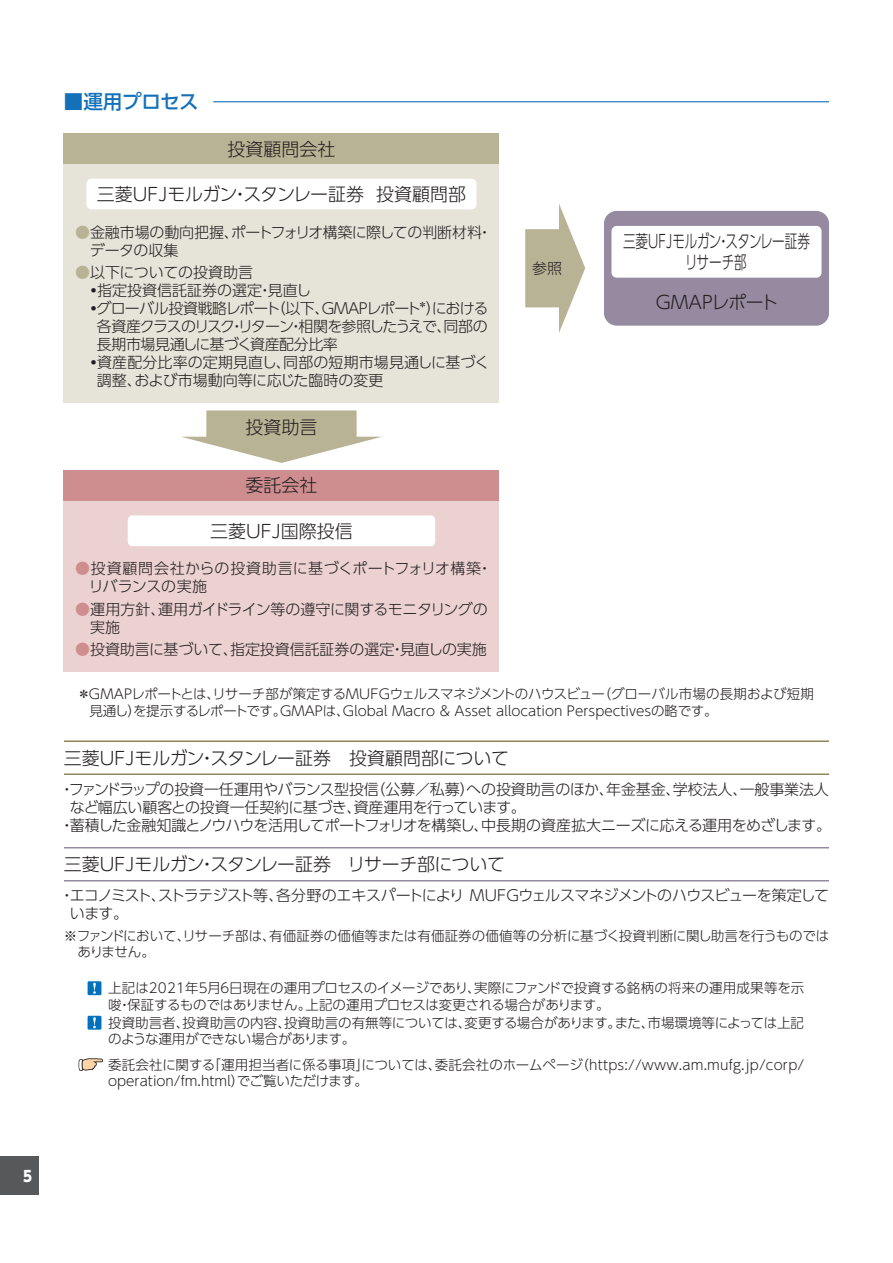
<style>
.page{position:relative;width:893px;height:1263px;background:#fff}
.page>*{position:absolute;margin:0;border:0;box-sizing:border-box;transform-origin:0 0}
.t1{font:500 19.5px "UD Shin Go Pro";letter-spacing:-.015em;color:#1471b9}
.t2{font:300 18px "UD Shin Go Pro";color:#231f20}
.t3{font:300 18px "UD Shin Go Pro";letter-spacing:-.02em;color:#231f20}
.t4{font:300 18px/21px "UD Shin Go Pro";color:#231f20;text-align:center;scale:.7 1}
.t5{font:300 15px/18px "UD Shin Go Pro";letter-spacing:-.025em;color:#231f20}
.t6{font:300 15px/18px "UD Shin Go Pro";letter-spacing:-.05em;color:#231f20}
.t7{font:300 15px "UD Shin Go Pro";letter-spacing:-.005em;color:#231f20}
.t8{font:300 15px "UD Shin Go Pro";color:#231f20}
.t9{font:300 15px/18px "UD Shin Go Pro";letter-spacing:.02em;color:#231f20}
.t10{font:300 15px "UD Shin Go Pro";letter-spacing:-.08em;color:#231f20}
.t11{font:300 15px "UD Shin Go Pro";letter-spacing:.005em;color:#231f20}
.t12{font:800 15px "UD Shin Go Pro";color:#fff;scale:.9 1}
.t13{font:300 13.5px/16.5px "UD Shin Go Pro";color:#231f20}
.s1{color:#b9b395}
.s2{font-weight:700}
.s3{color:#ce8e90}
</style>
<div class="page">
<svg style="left:181px;top:410px;width:201px;height:53px"></svg>
<svg style="left:525px;top:204px;width:60px;height:129px"></svg>
<div style="left:64px;top:491px;width:435px;height:181px;background:#ecd1d1"></div>
<div style="left:128px;top:515px;width:307px;height:31px;background:#fff"></div>
<div style="left:64px;top:470px;width:435px;height:30px;background:#ce8e90"></div>
<div style="left:604px;top:211px;width:225px;height:115px;background:#958aa0;border-radius:13px"></div>
<div style="left:611px;top:226px;width:210px;height:52px;background:#fff;border-radius:5px"></div>
<div style="left:64px;top:152px;width:435px;height:251px;background:#e6e4d9"></div>
<div style="left:64px;top:134px;width:435px;height:30px;background:#b9b395"></div>
<div style="left:86px;top:179px;width:390px;height:30px;background:#fff;border-radius:5px"></div>
<div style="left:0;top:1157px;width:38px;height:38px;background:#57585a"></div>
<hr style="left:213px;top:101px;width:616px;height:1px;background:#1471b9">
<hr style="left:64px;top:740px;width:765px;height:2px;background:#90855d">
<hr style="left:64px;top:773px;width:765px;height:2px;background:#90855d">
<hr style="left:64px;top:847px;width:765px;height:1px;background:#958aa0">
<hr style="left:64px;top:880px;width:765px;height:1px;background:#958aa0">
<div style="left:88px;top:981px;width:13px;height:14px;background:#0072bc"></div>
<svg style="left:93px;top:983px;width:3px;height:11px"></svg>
<div style="left:88px;top:1016px;width:13px;height:14px;background:#0072bc"></div>
<svg style="left:93px;top:1017px;width:3px;height:11px"></svg>
<svg style="left:78px;top:1058px;width:25px;height:13px"></svg>
<p class="t12" style="left:23px;top:1163px;width:11px">5</p>
<h1 class="t1" style="left:64px;top:86px;width:136px">■運用プロセス</h1>
<h2 class="t2" style="left:227px;top:134px;width:109px">投資顧問会社</h2>
<h2 class="t2" style="left:97px;top:179px;width:371px">三菱UFJモルガン・スタンレー証券 投資顧問部</h2>
<p class="t5" style="left:90px;top:222px;width:404px;text-indent:-15px"><span class="s1">●</span>⾦融市場の動向把握、ポートフォリオ構築に際しての判断材料・データの収集</p>
<p class="t7" style="left:75px;top:260px;width:180px"><span class="s1">●</span>以下についての投資助言</p>
<p class="t8" style="left:86px;top:278px;width:227px"><span class="s2">・</span>指定投資信託証券の選定・⾒直し</p>
<p class="t5" style="left:86px;top:299px;width:404px"><span class="s2">・</span>グローバル投資戦略レポート（以下、GMAPレポート<sup>＊</sup>）における</p>
<p class="t10" style="left:97px;top:314px;width:392px">各資産クラスのリスク・リターン・相関を参照したうえで、同部の</p>
<p class="t5" style="left:97px;top:335px;width:242px">長期市場見通しに基づく資産配分比率</p>
<p class="t11" style="left:86px;top:350px;width:405px"><span class="s2">・</span>資産配分⽐率の定期⾒直し、同部の短期市場見通しに基づく</p>
<p class="t8" style="left:97px;top:368px;width:288px">調整、および市場動向等に応じた臨時の変更</p>
<h2 class="t2" style="left:245px;top:412px;width:73px">投資助言</h2>
<p class="t5" style="left:532px;top:259px;width:31px">参照</p>
<h2 class="t4" style="left:623px;top:230px;width:269px">三菱UFJモルガン・スタンレー証券リサーチ部</h2>
<h2 class="t2" style="left:656px;top:287px;width:124px">GMAPレポート</h2>
<h2 class="t2" style="left:245px;top:471px;width:73px">委託会社</h2>
<h2 class="t2" style="left:210px;top:516px;width:144px">三菱UFJ国際投信</h2>
<p class="t9" style="left:89px;top:559px;width:405px;text-indent:-14px"><span class="s3">●</span>投資顧問会社からの投資助言に基づくポートフォリオ構築・リバランスの実施</p>
<p class="t5" style="left:90px;top:600px;width:399px;text-indent:-15px"><span class="s3">●</span>運用方針、運用ガイドライン等の遵守に関するモニタリングの実施</p>
<p class="t7" style="left:75px;top:638px;width:413px"><span class="s3">●</span>投資助言に基づいて、指定投資信託証券の選定・⾒直しの実施</p>
<p class="t13" style="left:89px;top:685px;width:726px;text-indent:-12px">＊GMAPレポートとは、リサーチ部が策定するMUFGウェルスマネジメントのハウスビュー（グローバル市場の⻑期および短期⾒通し）を提⽰するレポートです。GMAPは、Global Macro &amp; Asset allocation Perspectivesの略です。</p>
<h2 class="t2" style="left:64px;top:743px;width:447px">三菱UFJモルガン・スタンレー証券　投資顧問部について</h2>
<p class="t5" style="left:59px;top:780px;width:771px">・ファンドラップの投資一任運用やバランス型投信（公募／私募）への投資助言のほか、年金基金、学校法人、一般事業法人</p>
<p class="t5" style="left:70px;top:798px;width:458px">など幅広い顧客との投資一任契約に基づき、資産運用を行っています。</p>
<p class="t5" style="left:59px;top:816px;width:773px">・蓄積した金融知識とノウハウを活用してポートフォリオを構築し、中長期の資産拡大ニーズに応える運用をめざします。</p>
<h2 class="t3" style="left:64px;top:850px;width:443px">三菱UFJモルガン・スタンレー証券　リサーチ部について</h2>
<p class="t6" style="left:70px;top:886px;width:761px;text-indent:-11px">・エコノミスト、ストラテジスト等、各分野のエキスパートにより MUFGウェルスマネジメントのハウスビューを策定しています。</p>
<p class="t13" style="left:77px;top:927px;width:753px;text-indent:-14px">※ファンドにおいて、リサーチ部は、有価証券の価値等または有価証券の価値等の分析に基づく投資判断に関し助言を行うものではありません。</p>
<p class="t13" style="left:108px;top:979px;width:697px">上記は2021年５月６日現在の運用プロセスのイメージであり、実際にファンドで投資する銘柄の将来の運用成果等を示唆・保証するものではありません。上記の運用プロセスは変更される場合があります。</p>
<p class="t13" style="left:108px;top:1014px;width:697px">投資助言者、投資助言の内容、投資助言の有無等については、変更する場合があります。また、市場環境等によっては上記のような運用ができない場合があります。</p>
<p class="t13" style="left:108px;top:1056px;width:697px">委託会社に関する「運用担当者に係る事項」については、委託会社のホームページ（https://www.am.mufg.jp/corp/ operation/fm.html）でご覧いただけます。</p>
</div>
